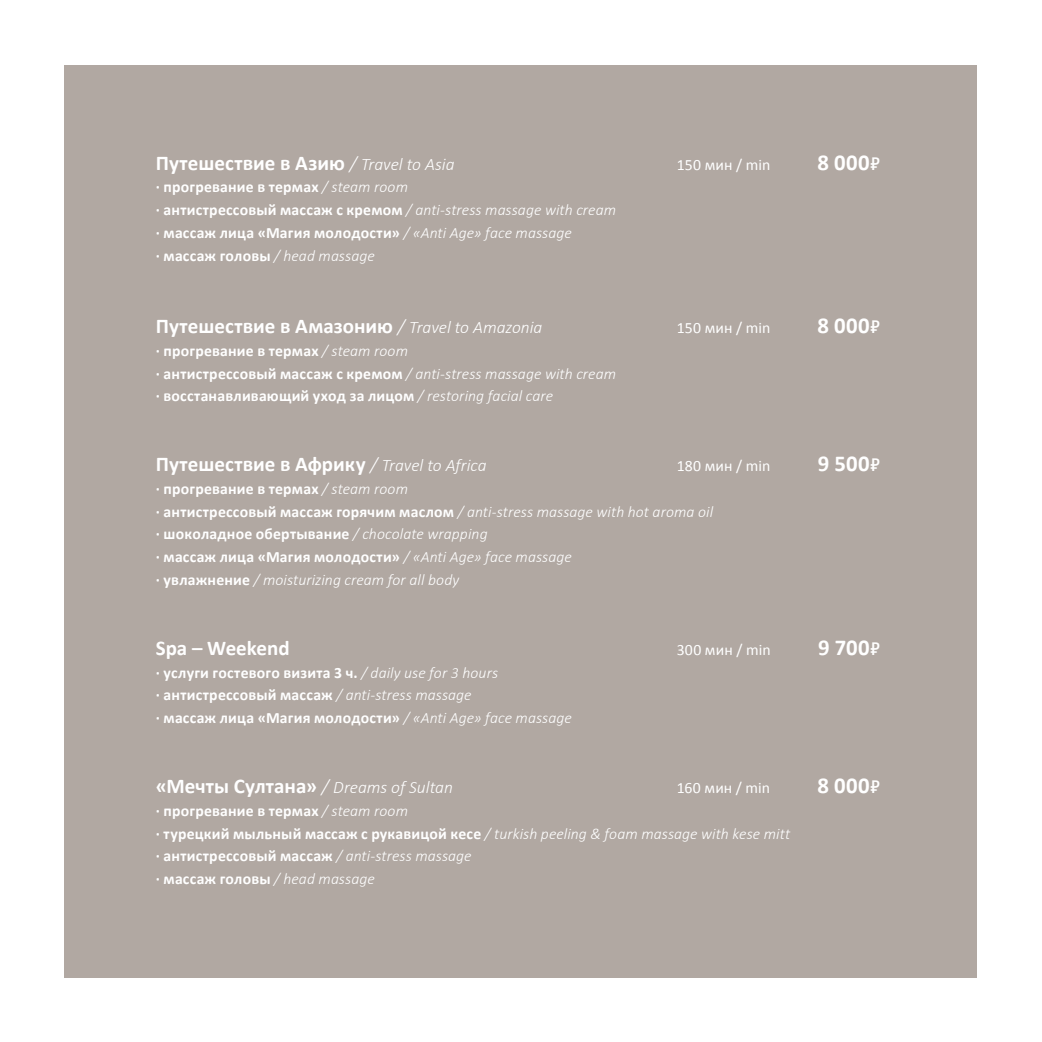
<style>
.page{position:relative;width:1042px;height:1042px;background:#fff}
.page>*{position:absolute;margin:0;border:0;box-sizing:border-box;transform-origin:0 0}
.t1{font:700 22.75px "Calibri";letter-spacing:.02em;color:#fff}
.t2{font:700 21px "Calibri";color:#fff}
.t3{font:700 15.75px/22.8px "Calibri";letter-spacing:.015em;color:#fff}
.t4{font:15.75px "Calibri";letter-spacing:.01em;color:#fff}
.s1{font-weight:300;font-style:italic;font-size:19.25px}
.s2{font-weight:300;font-style:italic;font-size:17.5px}
.s3{font-family:"PT Rouble Sans";font-weight:400;font-size:19.25px}
.s4{font-weight:300;font-style:italic}
</style>
<div class="page">
<div style="left:64px;top:64px;width:913px;height:913px;background:#b1a8a2"></div>
<h2 class="t2" style="left:156px;top:149px;width:300px">Путешествие в Азию <span class="s1">/</span> <span class="s2">Travel to Asia</span></h2>
<p class="t4" style="left:677px;top:154px;width:95px">150 мин / min</p>
<h1 class="t1" style="left:817px;top:147px;width:64px">8 000<span class="s3">7</span></h1>
<p class="t3" style="left:156px;top:176px;width:462px">· прогревание в термах <span class="s4">/ steam room<br></span>· антистрессовый массаж с кремом <span class="s4">/ anti-stress massage with cream </span>· массаж лица «Магия молодости» <span class="s4">/ «Anti Age» face massage<br></span>· массаж головы <span class="s4">/ head massage</span></p>
<h2 class="t2" style="left:156px;top:313px;width:388px">Путешествие в Амазонию <span class="s1">/</span> <span class="s2">Travel to Amazonia</span></h2>
<p class="t4" style="left:677px;top:318px;width:95px">150 мин / min</p>
<h1 class="t1" style="left:817px;top:311px;width:64px">8 000<span class="s3">7</span></h1>
<p class="t3" style="left:156px;top:339px;width:462px">· прогревание в термах <span class="s4">/ steam room<br></span>· антистрессовый массаж с кремом <span class="s4">/ anti-stress massage with cream </span>· восстанавливающий уход за лицом <span class="s4">/ restoring facial care</span></p>
<h2 class="t2" style="left:156px;top:451px;width:332px">Путешествие в Африку <span class="s1">/</span> <span class="s2">Travel to Africa</span></h2>
<p class="t4" style="left:677px;top:456px;width:95px">180 мин / min</p>
<h1 class="t1" style="left:818px;top:449px;width:64px">9 500<span class="s3">7</span></h1>
<p class="t3" style="left:156px;top:477px;width:559px">· прогревание в термах <span class="s4">/ steam room<br></span>· антистрессовый массаж горячим маслом <span class="s4">/ anti-stress massage with hot aroma oil </span>· шоколадное обертывание <span class="s4">/ chocolate wrapping<br></span>· массаж лица «Магия молодости» <span class="s4">/ «Anti Age» face massage<br></span>· увлажнение <span class="s4">/ moisturizing cream for all body</span></p>
<h2 class="t2" style="left:156px;top:634px;width:135px">Spa – Weekend</h2>
<p class="t4" style="left:677px;top:640px;width:95px">300 мин / min</p>
<h1 class="t1" style="left:818px;top:633px;width:64px">9 700<span class="s3">7</span></h1>
<p class="t3" style="left:156px;top:661px;width:418px">· услуги гостевого визита 3 ч. <span class="s4">/ daily use for 3 hours<br></span>· антистрессовый массаж <span class="s4">/ anti-stress massage<br></span>· массаж лица «Магия молодости» <span class="s4">/ «Anti Age» face massage</span></p>
<h2 class="t2" style="left:156px;top:772px;width:299px">«Мечты Султана» <span class="s1">/</span> <span class="s2">Dreams of Sultan</span></h2>
<p class="t4" style="left:677px;top:778px;width:95px">160 мин / min</p>
<h1 class="t1" style="left:817px;top:771px;width:64px">8 000<span class="s3">7</span></h1>
<p class="t3" style="left:156px;top:799px;width:636px">· прогревание в термах <span class="s4">/ steam room<br></span>· турецкий мыльный массаж с рукавицой кесе <span class="s4">/ turkish peeling &amp; foam massage with kese mitt </span>· антистрессовый массаж <span class="s4">/ anti-stress massage<br></span>· массаж головы <span class="s4">/ head massage</span></p>
</div>
